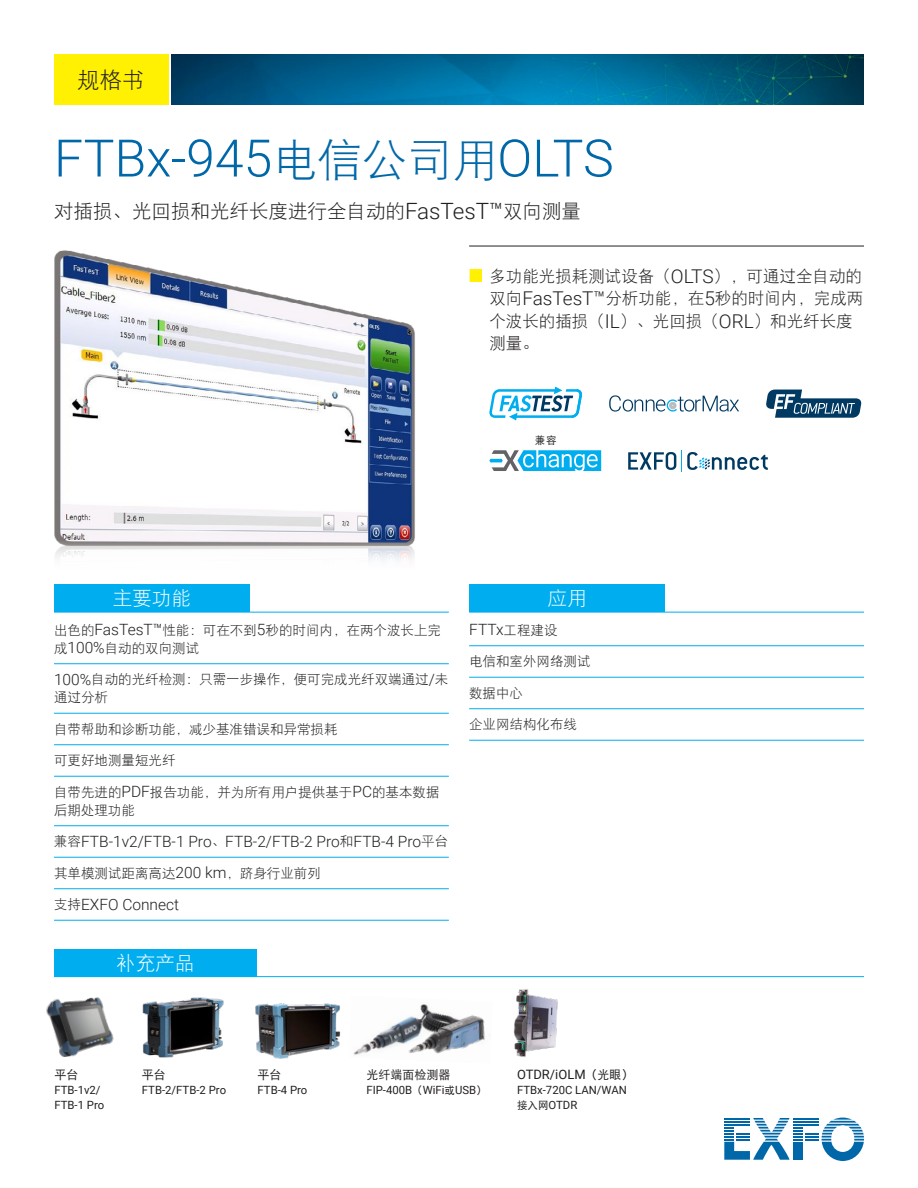
<style>
.page{position:relative;width:918px;height:1188px;background:#fff}
.page>*{position:absolute;margin:0;border:0;box-sizing:border-box;transform-origin:0 0}
.t1{font:300 51.75px "Roboto";color:#0068a9}
.t2{font:22.5px "DF Hei W3";color:#231f20}
.t3{font:19.5px "DF Hei W3";color:#231f20}
.t4{font:19.5px "DF Hei W3";color:#fff}
.t5{font:16.5px/22.5px "DF Hei W3";color:#231f20}
.t6{font:300 15.6px "Roboto";color:#231f20}
.t7{font:13.5px/18px "DF Hei W3";color:#231f20}
.t8{font:12.9px "Roboto";color:#231f20}
.t9{font:12px "DF Hei W5";color:#231f20}
.t10{font:11.4px/15px "Roboto";color:#231f20}
.t11{font:10.5px "DF Hei W5";color:#231f20}
.s1{font-family:"DF Hei W3";font-weight:400;font-size:45px}
.s2{font-family:"Roboto";font-weight:300;font-size:22.35px}
.s3{font-family:"Roboto";font-weight:300;font-size:18.9px}
.s4{font-family:"Roboto";font-weight:300;font-size:15.6px}
.s5{font-family:"DF Hei W3";font-weight:400;font-size:13.5px}
.s6{font-family:"DF Hei W5";font-size:10.5px}
.s7{font-family:"DF Hei W5";font-size:12px}
</style>
<div class="page">
<img style="left:172px;top:54px;width:692px;height:51px">
<div style="left:54px;top:54px;width:114px;height:51px;background:#fff101"></div>
<svg style="left:724px;top:1118px;width:140px;height:43px"></svg>
<hr style="left:724px;top:1124px;width:26px;height:2px;background:#0068a9">
<img style="left:46px;top:997px;width:68px;height:60px">
<img style="left:54px;top:250px;width:372px;height:362px">
<img style="left:513px;top:989px;width:45px;height:68px">
<img style="left:353px;top:1004px;width:76px;height:51px">
<img style="left:407px;top:1010px;width:78px;height:45px">
<img style="left:255px;top:1003px;width:86px;height:56px">
<img style="left:142px;top:997px;width:82px;height:61px">
<hr style="left:54px;top:663px;width:395px;height:1px;background:#00aeef">
<hr style="left:54px;top:713px;width:395px;height:1px;background:#00aeef">
<hr style="left:54px;top:744px;width:395px;height:1px;background:#00aeef">
<hr style="left:54px;top:776px;width:395px;height:1px;background:#00aeef">
<hr style="left:54px;top:825px;width:395px;height:1px;background:#00aeef">
<hr style="left:54px;top:857px;width:395px;height:1px;background:#00aeef">
<hr style="left:54px;top:888px;width:395px;height:1px;background:#00aeef">
<hr style="left:54px;top:920px;width:395px;height:1px;background:#00aeef">
<hr style="left:469px;top:246px;width:395px;height:1px;background:#231f20">
<div style="left:469px;top:269px;width:13px;height:13px;background:#fff101"></div>
<hr style="left:469px;top:261px;width:1px;height:97px;background:#fff">
<div style="left:54px;top:949px;width:202px;height:28px;background:#00aeef"></div>
<hr style="left:256px;top:976px;width:608px;height:1px;background:#00aeef">
<hr style="left:469px;top:645px;width:395px;height:1px;background:#00aeef">
<hr style="left:469px;top:677px;width:395px;height:1px;background:#00aeef">
<hr style="left:469px;top:708px;width:395px;height:1px;background:#00aeef">
<hr style="left:469px;top:740px;width:395px;height:1px;background:#00aeef">
<div style="left:469px;top:584px;width:196px;height:28px;background:#00aeef"></div>
<hr style="left:469px;top:612px;width:196px;height:1px;background:#00aeef">
<hr style="left:665px;top:612px;width:199px;height:1px;background:#00aeef">
<div style="left:54px;top:584px;width:196px;height:28px;background:#00aeef"></div>
<hr style="left:54px;top:612px;width:196px;height:1px;background:#00aeef">
<hr style="left:250px;top:612px;width:199px;height:1px;background:#00aeef">
<svg style="left:609px;top:395px;width:130px;height:17px"></svg>
<svg style="left:628px;top:450px;width:140px;height:21px"></svg>
<svg style="left:766px;top:390px;width:95px;height:28px"></svg>
<svg style="left:489px;top:387px;width:93px;height:33px"></svg>
<svg style="left:489px;top:450px;width:112px;height:21px"></svg>
<h2 class="t2" style="left:77px;top:68px;width:69px">规格书</h2>
<h1 class="t1" style="left:54px;top:122px;width:561px">FTBx-945<span class="s1">电信公司用</span>OLTS</h1>
<h3 class="t3" style="left:54px;top:201px;width:529px">对插损、光回损和光纤长度进行全自动的<span class="s2">FasTesT™</span>双向测量</h3>
<p class="t5" style="left:489px;top:265px;width:376px">多功能光损耗测试设备（<span class="s3">OLTS</span>），可通过全自动的双向<span class="s3">FasTesT™</span>分析功能，在<span class="s3">5</span>秒的时间内，完成两个波长的插损（<span class="s3">IL</span>）、光回损（<span class="s3">ORL</span>）和光纤长度测量。</p>
<p class="t11" style="left:535px;top:435px;width:23px">兼容</p>
<h3 class="t4" style="left:113px;top:589px;width:79px">主要功能</h3>
<h3 class="t4" style="left:548px;top:589px;width:40px">应用</h3>
<p class="t7" style="left:54px;top:621px;width:389px">出色的<span class="s4">FasTesT™</span>性能：可在不到<span class="s4">5</span>秒的时间内，在两个波长上完成<span class="s4">100%</span>自动的双向测试</p>
<p class="t7" style="left:54px;top:670px;width:396px"><span class="s4">100%</span>自动的光纤检测：只需一步操作，便可完成光纤双端通过<span class="s4">/</span>未通过分析</p>
<p class="t7" style="left:54px;top:720px;width:285px">自带帮助和诊断功能，减少基准错误和异常损耗</p>
<p class="t7" style="left:54px;top:751px;width:123px">可更好地测量短光纤</p>
<p class="t7" style="left:54px;top:783px;width:387px">自带先进的<span class="s4">PDF</span>报告功能，并为所有用户提供基于<span class="s4">PC</span>的基本数据后期处理功能</p>
<p class="t6" style="left:54px;top:831px;width:396px"><span class="s5">兼容</span>FTB-1v2/FTB-1 Pro<span class="s5">、</span>FTB-2/FTB-2 Pro<span class="s5">和</span>FTB-4 Pro<span class="s5">平台</span></p>
<p class="t7" style="left:54px;top:864px;width:268px">其单模测试距离高达<span class="s4">200 km</span>，跻身行业前列</p>
<p class="t6" style="left:54px;top:894px;width:127px"><span class="s5">支持</span>EXFO Connect</p>
<h3 class="t4" style="left:116px;top:953px;width:79px">补充产品</h3>
<p class="t6" style="left:469px;top:619px;width:90px">FTTx<span class="s5">工程建设</span></p>
<p class="t7" style="left:469px;top:652px;width:123px">电信和室外网络测试</p>
<p class="t7" style="left:469px;top:684px;width:55px">数据中心</p>
<p class="t7" style="left:469px;top:715px;width:109px">企业网结构化布线</p>
<p class="t9" style="left:54px;top:1069px;width:25px">平台</p>
<p class="t10" style="left:54px;top:1082px;width:51px">FTB-1v2/<br>FTB-1 Pro</p>
<p class="t9" style="left:142px;top:1069px;width:25px">平台</p>
<p class="t10" style="left:142px;top:1082px;width:86px">FTB-2/FTB-2 Pro</p>
<p class="t9" style="left:258px;top:1069px;width:25px">平台</p>
<p class="t10" style="left:258px;top:1082px;width:51px">FTB-4 Pro</p>
<p class="t9" style="left:366px;top:1069px;width:85px">光纤端面检测器</p>
<p class="t10" style="left:366px;top:1082px;width:122px">FIP-400B<span class="s6">（</span>WiFi<span class="s6">或</span>USB<span class="s6">）</span></p>
<p class="t8" style="left:517px;top:1065px;width:118px">OTDR/iOLM<span class="s7">（光眼）</span></p>
<p class="t10" style="left:517px;top:1082px;width:111px">FTBx-720C LAN/WAN<span class="s6">接入网</span>OTDR</p>
</div>
